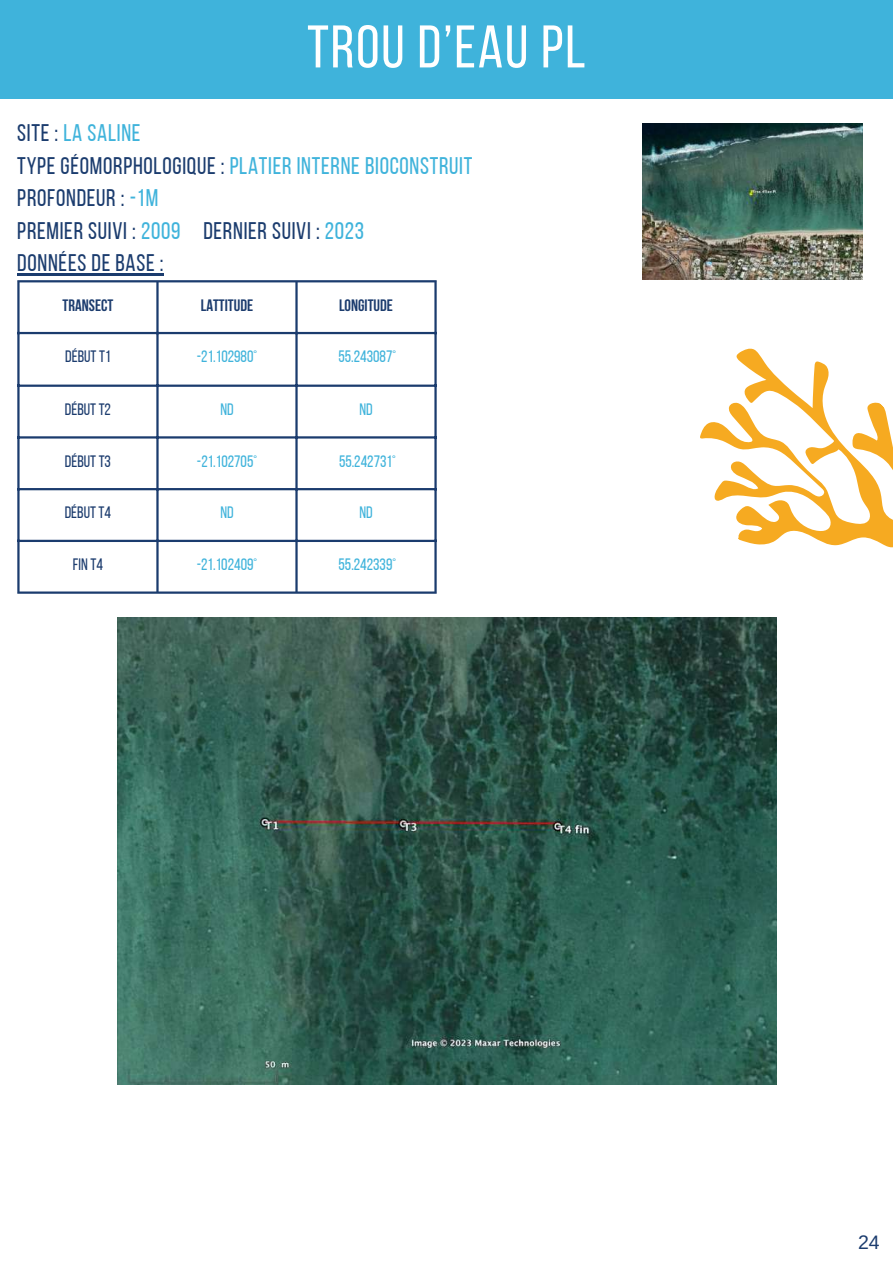
<style>
.page{position:relative;width:893px;height:1264px;background:#fff}
.page>*{position:absolute;margin:0;border:0;box-sizing:border-box;transform-origin:0 0}
.t1{font:60px "Bebas Neue";letter-spacing:.03em;color:#fff}
.t2{font:24px/32.5px "Bebas Neue";letter-spacing:.03em;color:#1b3c6e}
.t3{font:19.5px "Arimo";color:#1b3c6e}
.t4{font:16.5px "Bebas Neue";color:#3fb3db}
.t5{font:16.5px "Bebas Neue";color:#1c3c6e}
.t6{font:700 16.5px "Bebas Neue";color:#1c3c6e}
.s1{color:#3fb3db}
</style>
<div class="page">
<div style="left:0;top:0;width:892px;height:99px;background:#3fb3db"></div>
<hr style="left:17px;top:282px;width:3px;height:309px;background:#1b3c6e">
<hr style="left:156px;top:282px;width:3px;height:309px;background:#1b3c6e">
<hr style="left:295px;top:282px;width:2px;height:309px;background:#1b3c6e">
<hr style="left:434px;top:282px;width:2px;height:309px;background:#1b3c6e">
<hr style="left:17px;top:280px;width:419px;height:2px;background:#1b3c6e">
<hr style="left:17px;top:332px;width:419px;height:2px;background:#1b3c6e">
<hr style="left:17px;top:384px;width:419px;height:3px;background:#1b3c6e">
<hr style="left:17px;top:436px;width:419px;height:2px;background:#1b3c6e">
<hr style="left:17px;top:488px;width:419px;height:2px;background:#1b3c6e">
<hr style="left:17px;top:540px;width:419px;height:2px;background:#1b3c6e">
<hr style="left:17px;top:591px;width:419px;height:2px;background:#1b3c6e">
<svg style="left:700px;top:348px;width:192px;height:276px"></svg>
<img style="left:642px;top:123px;width:220px;height:157px">
<img style="left:117px;top:617px;width:659px;height:467px">
<hr style="left:17px;top:273px;width:147px;height:3px;background:#1b3c6e">
<h1 class="t1" style="left:307px;top:22px;width:280px">TROU D’EAU PL</h1>
<p class="t2" style="left:17px;top:119px;width:456px">SITE : <span class="s1">LA SALINE<br></span>TYPE GÉOMORPHOLOGIQUE : <span class="s1">PLATIER INTERNE BIOCONSTRUIT<br></span>PROFONDEUR : <span class="s1">-1M<br></span>PREMIER SUIVI : <span class="s1">2009</span> DERNIER SUIVI : <span class="s1">2023<br></span>DONNÉES DE BASE :</p>
<p class="t6" style="left:63px;top:298px;width:52px">TRANSECT</p>
<p class="t6" style="left:201px;top:298px;width:54px">LATTITUDE</p>
<p class="t6" style="left:339px;top:298px;width:55px">LONGITUDE</p>
<p class="t5" style="left:65px;top:350px;width:47px">DÉBUTT1</p>
<p class="t4" style="left:197px;top:350px;width:62px">-21.102980°</p>
<p class="t4" style="left:338px;top:350px;width:59px">55.243087°</p>
<p class="t5" style="left:65px;top:402px;width:48px">DÉBUTT2</p>
<p class="t4" style="left:220px;top:402px;width:15px">ND</p>
<p class="t4" style="left:359px;top:402px;width:15px">ND</p>
<p class="t5" style="left:65px;top:454px;width:48px">DÉBUTT3</p>
<p class="t4" style="left:197px;top:454px;width:61px">-21.102705°</p>
<p class="t4" style="left:339px;top:454px;width:58px">55.242731°</p>
<p class="t5" style="left:65px;top:506px;width:48px">DÉBUTT4</p>
<p class="t4" style="left:220px;top:506px;width:15px">ND</p>
<p class="t4" style="left:359px;top:506px;width:15px">ND</p>
<p class="t5" style="left:73px;top:557px;width:32px">FIN T4</p>
<p class="t4" style="left:197px;top:557px;width:62px">-21.102409°</p>
<p class="t4" style="left:338px;top:557px;width:59px">55.242339°</p>
<p class="t3" style="left:858px;top:1231px;width:23px">24</p>
</div>
